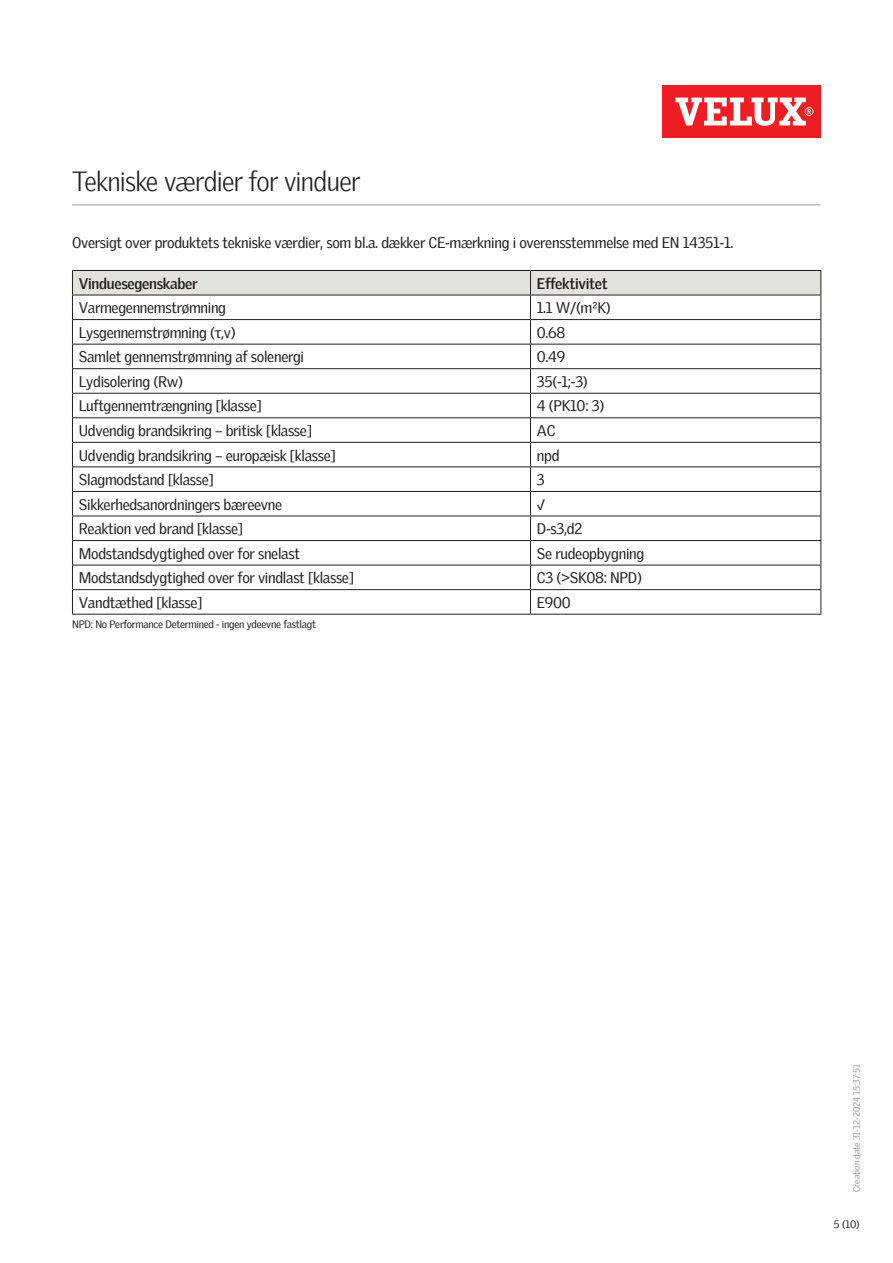
<style>
.page{position:relative;width:893px;height:1263px;background:#fff}
.page>*{position:absolute;margin:0;border:0;box-sizing:border-box;transform-origin:0 0}
.Headline_With_Line_B{font:300 27px "Velux Gothic";letter-spacing:-.03em;color:#231f20}
.Body_Regular{font:15px "Velux Gothic";letter-spacing:-.02em;color:#231f20}
.Body_Heading{font:700 15px "Velux Gothic";letter-spacing:-.02em;color:#231f20}
.t1{font:10.5px "Velux Gothic";letter-spacing:-.02em;color:#231f20}
.t2{font:300 9px "Velux Gothic";color:#7c7e81}
</style>
<div class="page">
<div style="left:662px;top:85px;width:159px;height:53px;background:#ee1d23"></div>
<svg style="left:675px;top:98px;width:138px;height:28px"></svg>
<hr style="left:72px;top:204px;width:748px;height:2px;background:#bcbdbb">
<hr style="left:72px;top:614px;width:458px;height:1px;background:#231f20">
<svg style="left:72px;top:270px;width:749px;height:344px"></svg>
<hr style="left:530px;top:614px;width:291px;height:1px;background:#231f20">
<p class="Headline_With_Line_B" style="left:72px;top:161px;width:290px">Tekniske værdier for vinduer</p>
<p class="Body_Regular" style="left:72px;top:231px;width:663px">Oversigt over produktets tekniske værdier, som bl.a. dækker CE-mærkning i overensstemmelse med EN 14351-1.</p>
<p class="Body_Heading" style="left:79px;top:272px;width:120px">Vinduesegenskaber</p>
<p class="Body_Heading" style="left:537px;top:272px;width:72px">Effektivitet</p>
<p class="Body_Regular" style="left:79px;top:296px;width:149px">Varmegennemstrømning</p>
<p class="Body_Regular" style="left:537px;top:296px;width:75px">1.1 W/(m²K)</p>
<p class="Body_Regular" style="left:79px;top:321px;width:158px">Lysgennemstrømning (τ,v)</p>
<p class="Body_Regular" style="left:537px;top:321px;width:30px">0.68</p>
<p class="Body_Regular" style="left:79px;top:345px;width:227px">Samlet gennemstrømning af solenergi</p>
<p class="Body_Regular" style="left:537px;top:345px;width:30px">0.49</p>
<p class="Body_Regular" style="left:79px;top:370px;width:106px">Lydisolering (Rw)</p>
<p class="Body_Regular" style="left:537px;top:370px;width:52px">35(-1;-3)</p>
<p class="Body_Regular" style="left:79px;top:395px;width:184px">Luftgennemtrængning [klasse]</p>
<p class="Body_Regular" style="left:537px;top:395px;width:69px">4 (PK10: 3)</p>
<p class="Body_Regular" style="left:79px;top:419px;width:235px">Udvendig brandsikring – britisk [klasse]</p>
<p class="Body_Regular" style="left:537px;top:419px;width:20px">AC</p>
<p class="Body_Regular" style="left:79px;top:444px;width:259px">Udvendig brandsikring – europæisk [klasse]</p>
<p class="Body_Regular" style="left:537px;top:444px;width:24px">npd</p>
<p class="Body_Regular" style="left:79px;top:468px;width:137px">Slagmodstand [klasse]</p>
<p class="Body_Regular" style="left:537px;top:468px;width:9px">3</p>
<p class="Body_Regular" style="left:79px;top:493px;width:205px">Sikkerhedsanordningers bæreevne</p>
<p class="Body_Regular" style="left:537px;top:493px;width:10px">√</p>
<p class="Body_Regular" style="left:79px;top:517px;width:166px">Reaktion ved brand [klasse]</p>
<p class="Body_Regular" style="left:537px;top:517px;width:47px">D-s3,d2</p>
<p class="Body_Regular" style="left:79px;top:542px;width:223px">Modstandsdygtighed over for snelast</p>
<p class="Body_Regular" style="left:537px;top:542px;width:109px">Se rudeopbygning</p>
<p class="Body_Regular" style="left:79px;top:566px;width:277px">Modstandsdygtighed over for vindlast [klasse]</p>
<p class="Body_Regular" style="left:537px;top:566px;width:107px">C3 (&gt;SK08: NPD)</p>
<p class="Body_Regular" style="left:79px;top:591px;width:125px">Vandtæthed [klasse]</p>
<p class="Body_Regular" style="left:537px;top:591px;width:36px">E900</p>
<p class="t1" style="left:72px;top:616px;width:245px">NPD: No Performance Determined - ingen ydeevne fastlagt</p>
<p class="t2" style="left:850px;top:1192px;width:129px;rotate:-90deg">Creation date 31-12-2024 15:37:51</p>
<p class="t1" style="left:834px;top:1216px;width:27px">5 (10)</p>
</div>
